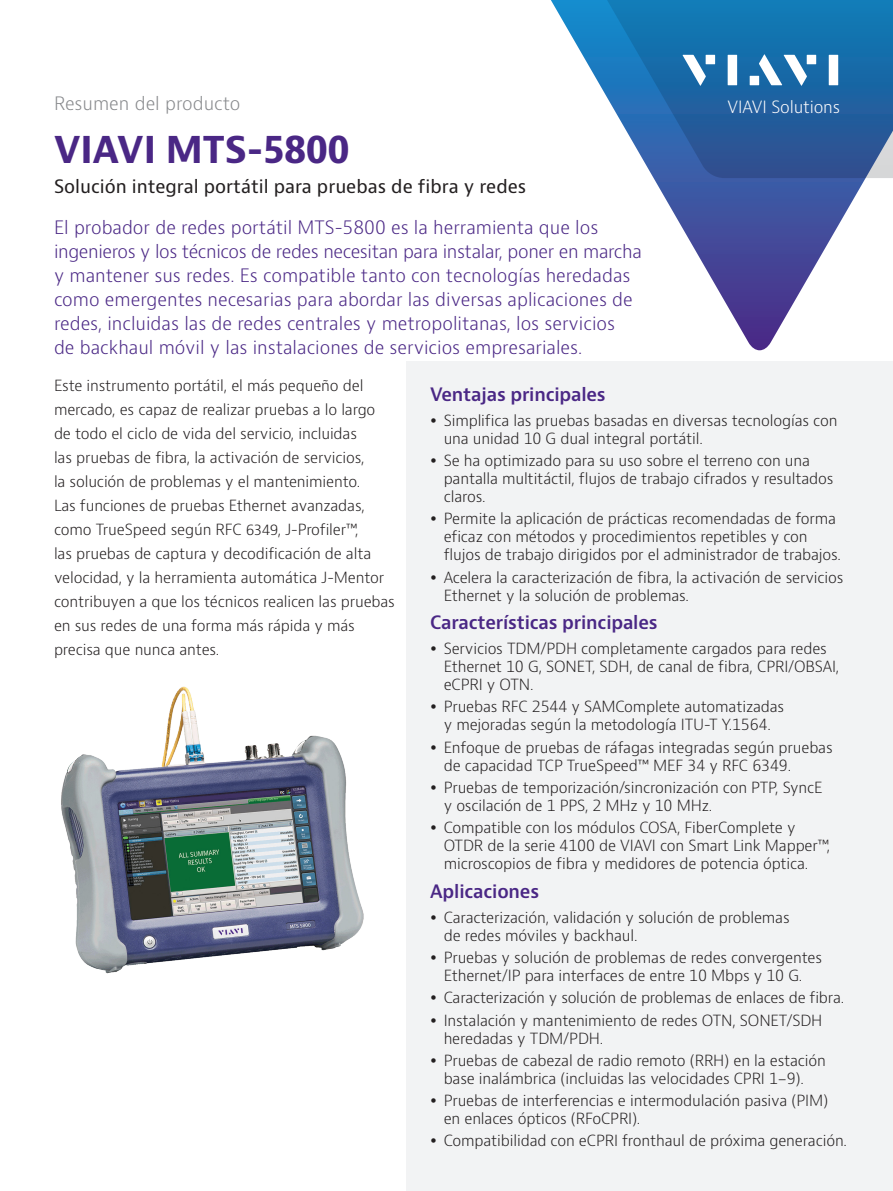
<style>
.page{position:relative;width:893px;height:1191px;background:#fff}
.page>*{position:absolute;margin:0;border:0;box-sizing:border-box;transform-origin:0 0}
.H1_Brand_Sub-Brand_2{font:700 36px "Bernino Sans";color:#4a2785}
.Intro_text{font:300 18px/24px "Bernino Sans";color:#4a2785}
.H2_Bullet_Heading_Pu{font:600 18px "Bernino Sans";letter-spacing:-.01em;color:#4a2785}
.H3_Product_Descripto{font:18px "Bernino Sans";color:#231f20}
.P_DocType{font:300 18px "Bernino Sans";color:#87898c}
.t1{font:300 16.5px "Bernino Sans";letter-spacing:-.01em;color:#fff}
.P_10_16{font:300 15px/18px "Bernino Sans";letter-spacing:-.01em;color:#231f20}
.t2{font:10.5px "Bernino Sans";color:#231f20}
</style>
<div class="page">
<svg style="left:653px;top:178px;width:213px;height:172px"></svg>
<svg style="left:551px;top:0;width:342px;height:178px"></svg>
<svg style="left:682px;top:55px;width:24px;height:31px"></svg>
<div style="left:706px;top:55px;width:9px;height:9px;background:#fff"></div>
<div style="left:728px;top:55px;width:9px;height:30px;background:#fff"></div>
<div style="left:807px;top:55px;width:9px;height:9px;background:#fff"></div>
<div style="left:829px;top:55px;width:9px;height:30px;background:#fff"></div>
<svg style="left:759px;top:54px;width:48px;height:32px"></svg>
<div style="left:750px;top:76px;width:9px;height:9px;background:#fff"></div>
<div style="left:406px;top:362px;width:487px;height:829px;background:#f2f3f4"></div>
<img style="left:61px;top:686px;width:303px;height:288px">
<p class="P_DocType" style="left:54px;top:92px;width:188px">Resumen del producto</p>
<p class="t1" style="left:728px;top:96px;width:114px">VIAVI Solutions</p>
<p class="H1_Brand_Sub-Brand_2" style="left:54px;top:127px;width:297px">VIAVI MTS-5800</p>
<p class="H3_Product_Descripto" style="left:54px;top:175px;width:474px">Solución integral portátil para pruebas de fibra y redes</p>
<p class="Intro_text" style="left:54px;top:216px;width:589px">El probador de redes portátil MTS-5800 es la herramienta que los ingenieros y los técnicos de redes necesitan para instalar, poner en marcha y mantener sus redes. Es compatible tanto con tecnologías heredadas como emergentes necesarias para abordar las diversas aplicaciones de redes, incluidas las de redes centrales y metropolitanas, los servicios<br>de backhaul móvil y las instalaciones de servicios empresariales.</p>
<p class="H2_Bullet_Heading_Pu" style="left:430px;top:382px;width:177px">Ventajas principales</p>
<p class="P_10_16" style="left:444px;top:411px;width:395px">Simplifica las pruebas basadas en diversas tecnologías con una unidad 10 G dual integral portátil.</p>
<p class="P_10_16" style="left:444px;top:452px;width:391px">Se ha optimizado para su uso sobre el terreno con una pantalla multitáctil, flujos de trabajo cifrados y resultados claros.</p>
<p class="P_10_16" style="left:444px;top:510px;width:399px">Permite la aplicación de prácticas recomendadas de forma eficaz con métodos y procedimientos repetibles y con flujos de trabajo dirigidos por el administrador de trabajos.</p>
<p class="P_10_16" style="left:444px;top:568px;width:401px">Acelera la caracterización de fibra, la activación de servicios<br>Ethernet y la solución de problemas.</p>
<p class="H2_Bullet_Heading_Pu" style="left:430px;top:611px;width:229px">Características principales</p>
<p class="P_10_16" style="left:444px;top:640px;width:397px">Servicios TDM/PDH completamente cargados para redes<br>Ethernet 10 G, SONET, SDH, de canal de fibra, CPRI/OBSAI, eCPRI y OTN.</p>
<p class="P_10_16" style="left:444px;top:698px;width:342px">Pruebas RFC 2544 y SAMComplete automatizadas y mejoradas según la metodología ITU-T Y.1564.</p>
<p class="P_10_16" style="left:444px;top:738px;width:390px">Enfoque de pruebas de ráfagas integradas según pruebas de capacidad TCP TrueSpeed™ MEF 34 y RFC 6349.</p>
<p class="P_10_16" style="left:444px;top:779px;width:381px">Pruebas de temporización/sincronización con PTP, SyncE y oscilación de 1 PPS, 2 MHz y 10 MHz.</p>
<p class="P_10_16" style="left:444px;top:819px;width:388px">Compatible con los módulos COSA, FiberComplete y<br>OTDR de la serie 4100 de VIAVI con Smart Link Mapper™, microscopios de fibra y medidores de potencia óptica.</p>
<p class="H2_Bullet_Heading_Pu" style="left:430px;top:879px;width:111px">Aplicaciones</p>
<p class="P_10_16" style="left:444px;top:908px;width:347px">Caracterización, validación y solución de problemas de redes móviles y backhaul.</p>
<p class="P_10_16" style="left:444px;top:949px;width:380px">Pruebas y solución de problemas de redes convergentes<br>Ethernet/IP para interfaces de entre 10 Mbps y 10 G.</p>
<p class="P_10_16" style="left:444px;top:989px;width:402px">Caracterización y solución de problemas de enlaces de fibra.</p>
<p class="P_10_16" style="left:444px;top:1011px;width:380px">Instalación y mantenimiento de redes OTN, SONET/SDH heredadas y TDM/PDH.</p>
<p class="P_10_16" style="left:444px;top:1051px;width:384px">Pruebas de cabezal de radio remoto (RRH) en la estación base inalámbrica (incluidas las velocidades CPRI 1-9).</p>
<p class="P_10_16" style="left:444px;top:1092px;width:386px">Pruebas de interferencias e intermodulación pasiva (PIM) en enlaces ópticos (RFoCPRI).</p>
<p class="P_10_16" style="left:444px;top:1132px;width:405px">Compatibilidad con eCPRI fronthaul de próxima generación.</p>
<p class="P_10_16" style="left:54px;top:373px;width:342px;line-height:24px">Este instrumento portátil, el más pequeño del mercado, es capaz de realizar pruebas a lo largo de todo el ciclo de vida del servicio, incluidas<br>las pruebas de fibra, la activación de servicios,<br>la solución de problemas y el mantenimiento.<br>Las funciones de pruebas Ethernet avanzadas, como TrueSpeed según RFC 6349, J-Profiler™,<br>las pruebas de captura y decodificación de alta velocidad, y la herramienta automática J-Mentor contribuyen a que los técnicos realicen las pruebas en sus redes de una forma más rápida y más precisa que nunca antes.</p>
<p class="t2" style="left:770px;top:1134px;width:71px">Hoja de datos</p>
</div>
